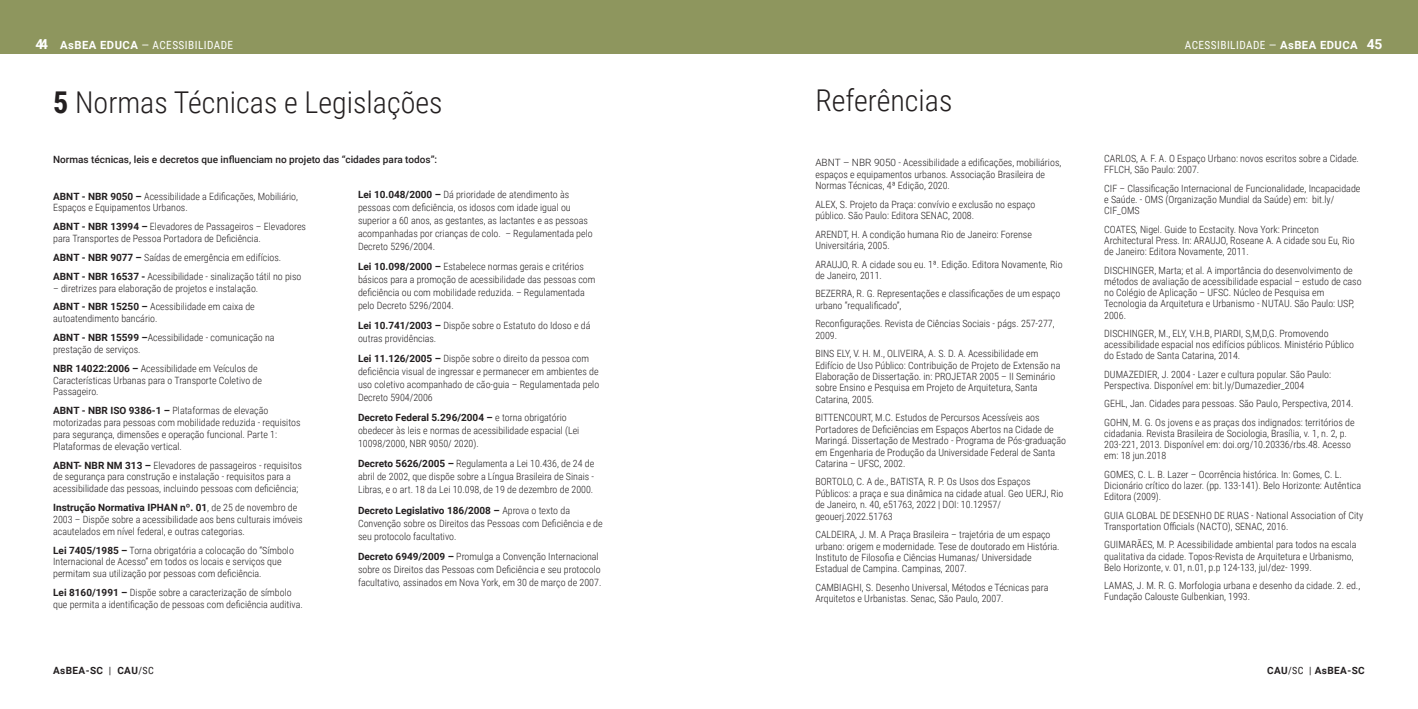
<style>
.page{position:relative;width:1418px;height:709px;background:#fff}
.page>*{position:absolute;margin:0;border:0;box-sizing:border-box;transform-origin:0 0}
.t1{font:300 30px "Roboto Condensed";color:#231f20}
.t2{font:11.25px "Roboto Condensed";letter-spacing:.04em;color:#fff}
.t3{font:300 10px/11.4px "Roboto Condensed";color:#231f20}
.t4{font:700 10px "Roboto";color:#231f20}
.t5{font:500 10px "Roboto";color:#231f20}
.t6{font:700 10px "Roboto";letter-spacing:.04em;color:#231f20}
.s1{font-family:"Roboto";font-weight:700;font-size:13.75px}
.s2{font-family:"Roboto";font-weight:700}
.s3{font-weight:700}
.s4{font-family:"Roboto Condensed";font-weight:300}
.s5{font-family:"Roboto"}
.s6{font-family:"Roboto Condensed";font-weight:400}
</style>
<div class="page">
<div style="left:0;top:0;width:1417px;height:54px;background:#8e965e"></div>
<p class="t2" style="left:35px;top:37px;width:199px"><span class="s1">44</span> <span class="s2">AsBEA EDUCA</span> — ACESSIBILIDADE</p>
<p class="t2" style="left:1184px;top:37px;width:199px">ACESSIBILIDADE — <span class="s2">AsBEA EDUCA</span> <span class="s1">45</span></p>
<h1 class="t1" style="left:53px;top:81px;width:391px"><span class="s3">5</span> Normas Técnicas e Legislações</h1>
<p class="t5" style="left:53px;top:153px;width:385px">Normas técnicas, leis e decretos que influenciam no projeto das “cidades para todos”:</p>
<p class="t3" style="left:53px;top:190px;width:246px;line-height:11.8px"><span class="s2">ABNT - NBR 9050 –</span> Acessibilidade a Edificações, Mobiliário,<br>Espaços e Equipamentos Urbanos.</p>
<p class="t3" style="left:53px;top:220px;width:254px;line-height:11.8px"><span class="s2">ABNT - NBR 13994 –</span> Elevadores de Passageiros – Elevadores para Transportes de Pessoa Portadora de Deficiência.</p>
<p class="t3" style="left:53px;top:247px;width:250px;line-height:18.9px"><span class="s2">ABNT - NBR 9077 –</span> Saídas de emergência em edifícios.<br><span class="s2">ABNT - NBR 16537 -</span> Acessibilidade - sinalização tátil no piso</p>
<p class="t3" style="left:53px;top:278px;width:207px;line-height:18.9px">– diretrizes para elaboração de projetos e instalação.<br><span class="s2">ABNT - NBR 15250 –</span> Acessibilidade em caixa de</p>
<p class="t3" style="left:53px;top:309px;width:223px;line-height:18.9px">autoatendimento bancário.<br><span class="s2">ABNT - NBR 15599 –</span>Acessibilidade - comunicação na</p>
<p class="t3" style="left:53px;top:339px;width:206px;line-height:18.9px">prestação de serviços.<br><span class="s2">NBR 14022:2006 –</span> Acessibilidade em Veículos de</p>
<p class="t3" style="left:53px;top:374px;width:210px;line-height:11.8px">Características Urbanas para o Transporte Coletivo de<br>Passageiro.</p>
<p class="t3" style="left:53px;top:404px;width:249px;line-height:11.8px"><span class="s2">ABNT - NBR ISO 9386-1 –</span> Plataformas de elevação motorizadas para pessoas com mobilidade reduzida - requisitos para segurança, dimensões e operação funcional. Parte 1:<br>Plataformas de elevação vertical.</p>
<p class="t3" style="left:53px;top:459px;width:250px;line-height:11.8px"><span class="s2">ABNT- NBR NM 313 –</span> Elevadores de passageiros - requisitos de segurança para construção e instalação - requisitos para a acessibilidade das pessoas, incluindo pessoas com deficiência;</p>
<p class="t4" style="left:53px;top:500px;width:246px">Instrução Normativa IPHAN nº. 01<span class="s4">, de 25 de novembro de</span></p>
<p class="t3" style="left:53px;top:513px;width:251px;line-height:11.8px">2003 – Dispõe sobre a acessibilidade aos bens culturais imóveis acautelados em nível federal, e outras categorias.</p>
<p class="t3" style="left:53px;top:544px;width:242px;line-height:11.8px"><span class="s2">Lei 7405/1985 –</span> Torna obrigatória a colocação do “Símbolo<br>Internacional de Acesso” em todos os locais e serviços que permitam sua utilização por pessoas com deficiência.</p>
<p class="t3" style="left:53px;top:586px;width:251px;line-height:11.8px"><span class="s2">Lei 8160/1991 –</span> Dispõe sobre a caracterização de símbolo que permita a identificação de pessoas com deficiência auditiva.</p>
<p class="t3" style="left:358px;top:187px;width:236px;line-height:13px"><span class="s2">Lei 10.048/2000 –</span> Dá prioridade de atendimento às pessoas com deficiência, os idosos com idade igual ou superior a 60 anos, as gestantes, as lactantes e as pessoas acompanhadas por crianças de colo. – Regulamentada pelo Decreto 5296/2004.</p>
<p class="t3" style="left:358px;top:259px;width:239px;line-height:13px"><span class="s2">Lei 10.098/2000 –</span> Estabelece normas gerais e critérios básicos para a promoção de acessibilidade das pessoas com deficiência ou com mobilidade reduzida. – Regulamentada pelo Decreto 5296/2004.</p>
<p class="t3" style="left:358px;top:318px;width:234px;line-height:13px"><span class="s2">Lei 10.741/2003 –</span> Dispõe sobre o Estatuto do Idoso e dá outras providências.</p>
<p class="t3" style="left:358px;top:351px;width:243px;line-height:13px"><span class="s2">Lei 11.126/2005 –</span> Dispõe sobre o direito da pessoa com deficiência visual de ingressar e permanecer em ambientes de uso coletivo acompanhado de cão-guia – Regulamentada pelo Decreto 5904/2006</p>
<p class="t4" style="left:358px;top:411px;width:210px">Decreto Federal 5.296/2004 – <span class="s4">e torna obrigatório</span></p>
<p class="t3" style="left:358px;top:424px;width:223px;line-height:13px">obedecer às leis e normas de acessibilidade espacial (Lei<br>10098/2000, NBR 9050/ 2020).</p>
<p class="t3" style="left:358px;top:457px;width:238px;line-height:13px;text-align:justify"><span class="s2">Decreto 5626/2005 –</span> Regulamenta a Lei 10.436, de 24 de abril de 2002, que dispõe sobre a Língua Brasileira de Sinais - Libras, e o art. 18 da Lei 10.098, de 19 de dezembro de 2000.</p>
<p class="t4" style="left:358px;top:503px;width:213px">Decreto Legislativo 186/2008 – <span class="s4">Aprova o texto da</span></p>
<p class="t3" style="left:358px;top:516px;width:246px;line-height:13px">Convenção sobre os Direitos das Pessoas com Deficiência e de seu protocolo facultativo.</p>
<p class="t3" style="left:358px;top:549px;width:245px;line-height:13px"><span class="s2">Decreto 6949/2009 –</span> Promulga a Convenção Internacional sobre os Direitos das Pessoas com Deficiência e seu protocolo facultativo, assinados em Nova York, em 30 de março de 2007.</p>
<h1 class="t1" style="left:815px;top:79px;width:138px">Referências</h1>
<p class="t3" style="left:815px;top:157px;width:247px"><span class="s5">ABNT – NBR 9050</span> - Acessibilidade a edificações, mobiliários, espaços e equipamentos urbanos. Associação Brasileira de<br>Normas Técnicas, 4ª Edição, 2020.</p>
<p class="t3" style="left:815px;top:198px;width:222px">ALEX, S. Projeto da Praça: convívio e exclusão no espaço público. São Paulo: Editora SENAC, 2008.</p>
<p class="t3" style="left:815px;top:228px;width:218px">ARENDT, H. A condição humana Rio de Janeiro: Forense<br>Universitária, 2005.</p>
<p class="t3" style="left:815px;top:258px;width:249px">ARAUJO, R. A cidade sou eu. 1ª. Edição. Editora Novamente, Rio de Janeiro, 2011.</p>
<p class="t3" style="left:815px;top:288px;width:246px">BEZERRA, R. G. Representações e classificações de um espaço urbano “requalificado”,</p>
<p class="t3" style="left:815px;top:318px;width:241px">Reconfigurações. Revista de Ciências Sociais - págs. 257-277,<br>2009.</p>
<p class="t3" style="left:815px;top:347px;width:247px">BINS ELY, V. H. M., OLIVEIRA, A. S. D. A. Acessibilidade em Edifício de Uso Público: Contribuição de Projeto de Extensão na Elaboração de Dissertação. in: PROJETAR 2005 – II Seminário sobre Ensino e Pesquisa em Projeto de Arquitetura, Santa Catarina, 2005.</p>
<p class="t3" style="left:815px;top:412px;width:252px">BITTENCOURT, M.C. Estudos de Percursos Acessíveis aos Portadores de Deficiências em Espaços Abertos na Cidade de Maringá. Dissertação de Mestrado - Programa de Pós-graduação em Engenharia de Produção da Universidade Federal de Santa Catarina – UFSC, 2002.</p>
<p class="t3" style="left:815px;top:476px;width:249px">BORTOLO, C. A de., BATISTA, R. P. Os Usos dos Espaços Públicos: a praça e sua dinâmica na cidade atual. Geo UERJ, Rio de Janeiro, n. 40, e51763, 2022 | DOI: 10.12957/ geouerj.2022.51763</p>
<p class="t3" style="left:815px;top:528px;width:246px">CALDEIRA, J. M. A Praça Brasileira – trajetória de um espaço urbano: origem e modernidade. Tese de doutorado em História.<br>Instituto de Filosofia e Ciências Humanas/ Universidade Estadual de Campina. Campinas, 2007.</p>
<p class="t3" style="left:815px;top:581px;width:235px">CAMBIAGHI, S. Desenho Universal, Métodos e Técnicas para<br>Arquitetos e Urbanistas. Senac, São Paulo, 2007.</p>
<p class="t3" style="left:1104px;top:153px;width:256px">CARLOS, A. F. A. O Espaço Urbano: novos escritos sobre a Cidade.<br>FFLCH, São Paulo: 2007.</p>
<p class="t3" style="left:1104px;top:182px;width:258px">CIF – Classificação Internacional de Funcionalidade, Incapacidade e Saúde. - OMS (Organização Mundial da Saúde) em: bit.ly/<br>CIF_OMS</p>
<p class="t3" style="left:1104px;top:223px;width:252px">COATES, Nigel. Guide to Ecstacity. Nova York: Princeton<br>Architectural Press. In: ARAUJO, Roseane A. A cidade sou Eu, Rio de Janeiro: Editora Novamente, 2011.</p>
<p class="t3" style="left:1104px;top:264px;width:259px">DISCHINGER, Marta; et al. A importância do desenvolvimento de métodos de avaliação de acessibilidade espacial – estudo de caso no Colégio de Aplicação – UFSC. Núcleo de Pesquisa em Tecnologia da Arquitetura e Urbanismo - NUTAU. São Paulo: USP, 2006.</p>
<p class="t3" style="left:1104px;top:327px;width:251px">DISCHINGER, M., ELY, V.H.B, PIARDI, S,M,D,G. Promovendo acessibilidade espacial nos edifícios públicos. Ministério Público do Estado de Santa Catarina, 2014.</p>
<p class="t3" style="left:1104px;top:368px;width:228px">DUMAZEDIER, J. 2004 - Lazer e cultura popular. São Paulo:<br>Perspectiva. Disponível em: bit.ly/Dumazedier_2004</p>
<p class="t3" style="left:1104px;top:394px;width:252px;line-height:18.4px">GEHL, Jan. Cidades para pessoas. São Paulo, Perspectiva, 2014.<br>GOHN, M. G. Os jovens e as praças dos indignados: territórios de</p>
<p class="t3" style="left:1104px;top:427px;width:248px">cidadania. Revista Brasileira de Sociologia, Brasília, v. 1, n. 2, p.<br>203-221, 2013. Disponível em: doi.org/10.20336/rbs.48. Acesso em: 18 jun.2018</p>
<p class="t3" style="left:1104px;top:468px;width:258px">GOMES, C. L. B. Lazer – Ocorrência histórica. In: Gomes, C. L.<br>Dicionário crítico do lazer. (pp. 133-141). Belo Horizonte: Autêntica<br>Editora (2009).</p>
<p class="t3" style="left:1104px;top:509px;width:260px">GUIA GLOBAL DE DESENHO DE RUAS - National Association of City<br>Transportation Officials (NACTO), SENAC, 2016.</p>
<p class="t3" style="left:1104px;top:538px;width:254px">GUIMARÃES, M. P. Acessibilidade ambiental para todos na escala qualitativa da cidade. Topos-Revista de Arquitetura e Urbanismo,<br>Belo Horizonte, v. 01, n.01, p.p 124-133, jul/dez- 1999.</p>
<p class="t3" style="left:1104px;top:579px;width:257px">LAMAS, J. M. R. G. Morfologia urbana e desenho da cidade. 2. ed.,<br>Fundação Calouste Gulbenkian, 1993.</p>
<p class="t6" style="left:53px;top:663px;width:102px">AsBEA-SC <span class="s6">|</span> CAU<span class="s6">/SC</span></p>
<p class="t6" style="left:1267px;top:663px;width:99px">CAU<span class="s6">/SC |</span> AsBEA-SC</p>
</div>
